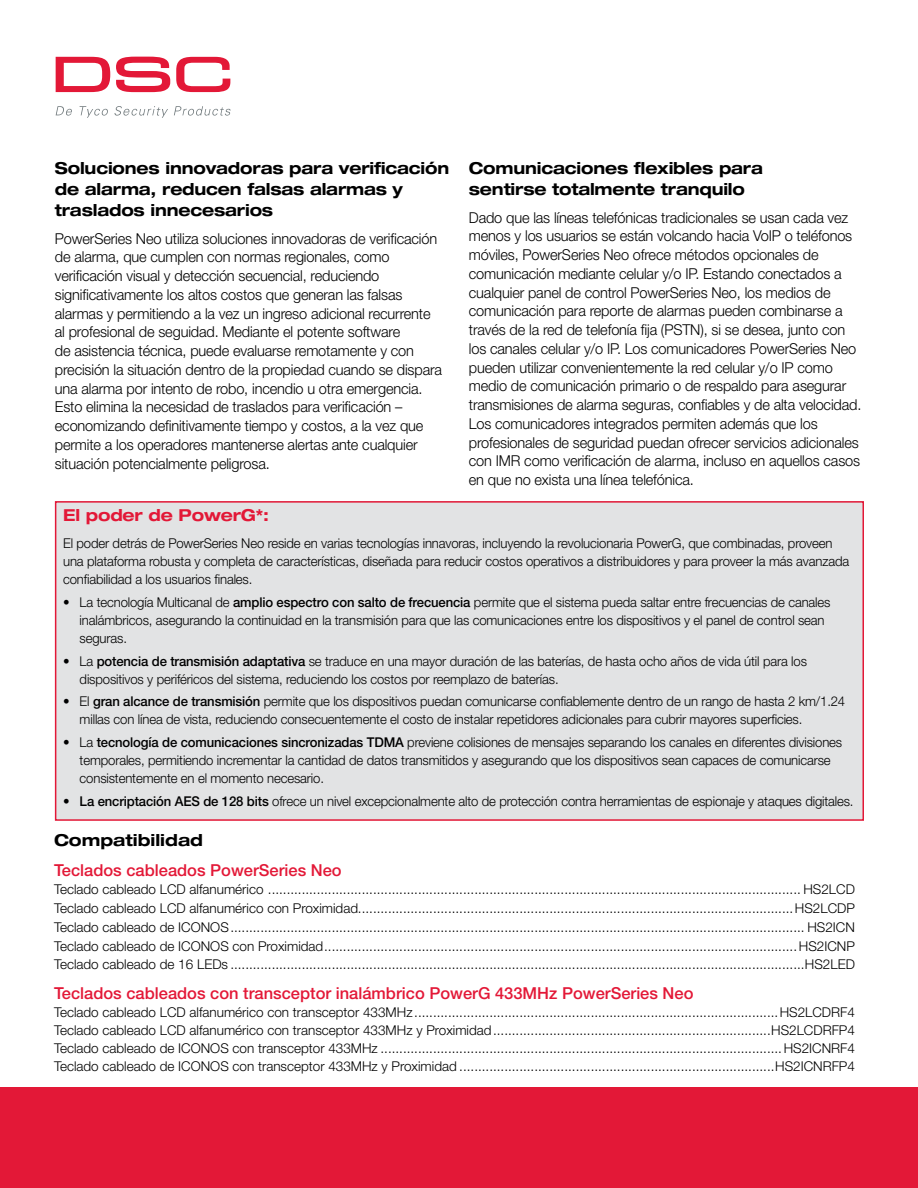
<style>
.page{position:relative;width:918px;height:1188px;background:#fff}
.page>*{position:absolute;margin:0;border:0;box-sizing:border-box;transform-origin:0 0}
.t1{font:700 expanded 16.5px/21px "Helvetica Neue LT Std";letter-spacing:-.01em;color:#000}
.t2{font:500 16.5px "Helvetica Neue LT Pro";color:#e31837}
.t3{font:700 expanded 16.5px "Helvetica Neue LT Std";letter-spacing:-.01em;color:#e31837}
.t4{font:300 15px/18.8px "Helvetica Neue LT Pro";letter-spacing:-.01em;color:#000}
.t5{font:300 13.5px/18.6px "Helvetica Neue LT Pro";color:#000;text-align:justify}
.t6{font:300 13.5px/18px "Helvetica Neue LT Std";letter-spacing:-.01em;color:#000}
.s1{font-weight:500}
</style>
<div class="page">
<svg style="left:56px;top:57px;width:54px;height:35px"></svg>
<svg style="left:116px;top:57px;width:54px;height:35px"></svg>
<svg style="left:176px;top:57px;width:54px;height:35px"></svg>
<svg style="left:56px;top:106px;width:16px;height:10px"></svg>
<svg style="left:80px;top:106px;width:28px;height:12px"></svg>
<svg style="left:114px;top:106px;width:54px;height:12px"></svg>
<svg style="left:174px;top:106px;width:57px;height:10px"></svg>
<div style="left:0;top:1087px;width:918px;height:101px;background:#e31837"></div>
<div style="left:56px;top:502px;width:807px;height:318px;background:#e2e3e4"></div>
<div style="left:55px;top:501px;width:809px;height:320px;border:2px solid #e31837"></div>
<p class="t1" style="left:55px;top:157px;width:396px">Soluciones innovadoras para verificación de alarma, reducen falsas alarmas y traslados innecesarios</p>
<p class="t4" style="left:55px;top:229px;width:389px">PowerSeries Neo utiliza soluciones innovadoras de verificación de alarma, que cumplen con normas regionales, como verificación visual y detección secuencial, reduciendo significativamente los altos costos que generan las falsas alarmas y permitiendo a la vez un ingreso adicional recurrente al profesional de seguidad. Mediante el potente software<br>de asistencia técnica, puede evaluarse remotamente y con precisión la situación dentro de la propiedad cuando se dispara una alarma por intento de robo, incendio u otra emergencia.<br>Esto elimina la necesidad de traslados para verificación – economizando definitivamente tiempo y costos, a la vez que permite a los operadores mantenerse alertas ante cualquier situación potencialmente peligrosa.</p>
<p class="t1" style="left:469px;top:157px;width:296px">Comunicaciones flexibles para sentirse totalmente tranquilo</p>
<p class="t4" style="left:469px;top:208px;width:394px">Dado que las líneas telefónicas tradicionales se usan cada vez menos y los usuarios se están volcando hacia VoIP o teléfonos móviles, PowerSeries Neo ofrece métodos opcionales de comunicación mediante celular y/o IP. Estando conectados a cualquier panel de control PowerSeries Neo, los medios de comunicación para reporte de alarmas pueden combinarse a través de la red de telefonía fija (PSTN), si se desea, junto con los canales celular y/o IP. Los comunicadores PowerSeries Neo pueden utilizar convenientemente la red celular y/o IP como medio de comunicación primario o de respaldo para asegurar transmisiones de alarma seguras, confiables y de alta velocidad.<br>Los comunicadores integrados permiten además que los profesionales de seguridad puedan ofrecer servicios adicionales con IMR como verificación de alarma, incluso en aquellos casos en que no exista una línea telefónica.</p>
<p class="t3" style="left:63px;top:505px;width:207px">El poder de PowerG*:</p>
<p class="t6" style="left:63px;top:534px;width:788px">El poder detrás de PowerSeries Neo reside en varias tecnologías innavoras, incluyendo la revolucionaria PowerG, que combinadas, proveen una plataforma robusta y completa de características, diseñada para reducir costos operativos a distribuidores y para proveer la más avanzada confiabilidad a los usuarios finales.</p>
<p class="t6" style="left:80px;top:593px;width:752px;text-indent:-16px">• La tecnología Multicanal de <span class="s1">amplio espectro con salto de frecuencia</span> permite que el sistema pueda saltar entre frecuencias de canales inalámbricos, asegurando la continuidad en la transmisión para que las comunicaciones entre los dispositivos y el panel de control sean seguras.</p>
<p class="t6" style="left:80px;top:651px;width:729px;text-indent:-16px">• La <span class="s1">potencia de transmisión adaptativa</span> se traduce en una mayor duración de las baterías, de hasta ocho años de vida útil para los dispositivos y periféricos del sistema, reduciendo los costos por reemplazo de baterías.</p>
<p class="t6" style="left:80px;top:692px;width:767px;text-indent:-16px">• El <span class="s1">gran alcance de transmisión</span> permite que los dispositivos puedan comunicarse confiablemente dentro de un rango de hasta 2 km/1.24 millas con línea de vista, reduciendo consecuentemente el costo de instalar repetidores adicionales para cubrir mayores superficies.</p>
<p class="t6" style="left:80px;top:733px;width:764px;text-indent:-16px">• La <span class="s1">tecnología de comunicaciones sincronizadas TDMA</span> previene colisiones de mensajes separando los canales en diferentes divisiones temporales, permitiendo incrementar la cantidad de datos transmitidos y asegurando que los dispositivos sean capaces de comunicarse consistentemente en el momento necesario.</p>
<p class="t6" style="left:63px;top:791px;width:792px">• <span class="s1">La encriptación AES de 128 bits</span> ofrece un nivel excepcionalmente alto de protección contra herramientas de espionaje y ataques digitales.</p>
<p class="t1" style="left:54px;top:829px;width:151px">Compatibilidad</p>
<p class="t2" style="left:54px;top:860px;width:289px">Teclados cableados PowerSeries Neo</p>
<p class="t5" style="left:54px;top:880px;width:802px">Teclado cableado LCD alfanumérico .............................................................................................................................................. HS2LCD Teclado cableado LCD alfanumérico con Proximidad....................................................................................................................HS2LCDP Teclado cableado de ICONOS......................................................................................................................................................... HS2ICN Teclado cableado de ICONOS con Proximidad..............................................................................................................................HS2ICNP Teclado cableado de 16 LEDs .........................................................................................................................................................HS2LED</p>
<p class="t2" style="left:54px;top:983px;width:641px">Teclados cableados con transceptor inalámbrico PowerG 433MHz PowerSeries Neo</p>
<p class="t5" style="left:54px;top:1002px;width:802px;line-height:18px">Teclado cableado LCD alfanumérico con transceptor 433MHz .................................................................................................HS2LCDRF4<br>Teclado cableado LCD alfanumérico con transceptor 433MHz y Proximidad..........................................................................HS2LCDRFP4<br>Teclado cableado de ICONOS con transceptor 433MHz ...........................................................................................................HS2ICNRF4<br>Teclado cableado de ICONOS con transceptor 433MHz y Proximidad ....................................................................................HS2ICNRFP4</p>
</div>
